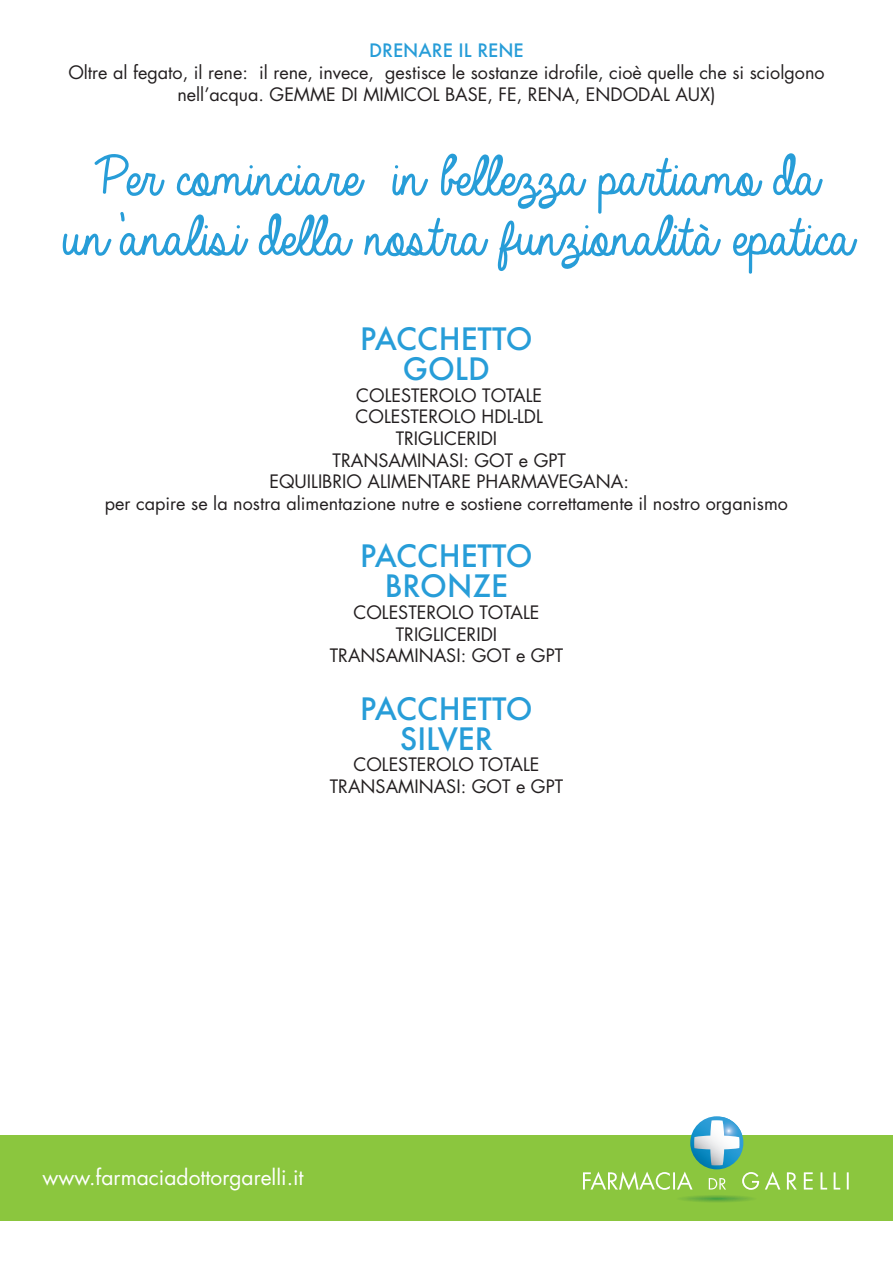
<style>
.page{position:relative;width:893px;height:1263px;background:#fff}
.page>*{position:absolute;margin:0;border:0;box-sizing:border-box;transform-origin:0 0}
.t1{font:60px/60px "Always In My Heart";color:#279dd8;text-align:center}
.t2{font:500 30px/30px "Futura";color:#279dd8;text-align:center}
.t3{font:21px "Futura";color:#fff}
.t4{font:18px/21.6px "Futura";color:#231f20;text-align:center}
.t5{font:500 18px "Futura";color:#279dd8}
</style>
<div class="page">
<div style="left:0;top:1135px;width:893px;height:85px;background:#8bc63e"></div>
<svg style="left:690px;top:1116px;width:53px;height:53px"></svg>
<svg style="left:694px;top:1117px;width:50px;height:48px"></svg>
<svg style="left:583px;top:1171px;width:266px;height:31px"></svg>
<p class="t5" style="left:369px;top:38px;width:156px">DRENARE IL RENE</p>
<p class="t4" style="left:68px;top:61px;width:758px">Oltre al fegato, il rene: il rene, invece, gestisce le sostanze idrofile, cioè quelle che si sciolgono nell’acqua. GEMME DI MIMICOL BASE, FE, RENA, ENDODAL AUX)</p>
<h1 class="t1" style="left:51px;top:150px;width:793px">Per cominciare in bellezza partiamo da un’analisi della nostra funzionalità epatica</h1>
<h2 class="t2" style="left:360px;top:324px;width:174px">PACCHETTO<br>GOLD</h2>
<p class="t4" style="left:105px;top:384px;width:685px">COLESTEROLO TOTALE<br>COLESTEROLO HDL-LDL<br>TRIGLICERIDI<br>TRANSAMINASI: GOT e GPT<br>EQUILIBRIO ALIMENTARE PHARMAVEGANA:<br>per capire se la nostra alimentazione nutre e sostiene correttamente il nostro organismo</p>
<h2 class="t2" style="left:360px;top:541px;width:174px">PACCHETTO<br>BRONZE</h2>
<p class="t4" style="left:330px;top:601px;width:235px">COLESTEROLO TOTALE<br>TRIGLICERIDI<br>TRANSAMINASI: GOT e GPT</p>
<h2 class="t2" style="left:360px;top:693px;width:174px">PACCHETTO<br>SILVER</h2>
<p class="t4" style="left:330px;top:754px;width:235px">COLESTEROLO TOTALE<br>TRANSAMINASI: GOT e GPT</p>
<p class="t3" style="left:43px;top:1163px;width:263px">www.farmaciadottorgarelli.it</p>
</div>
